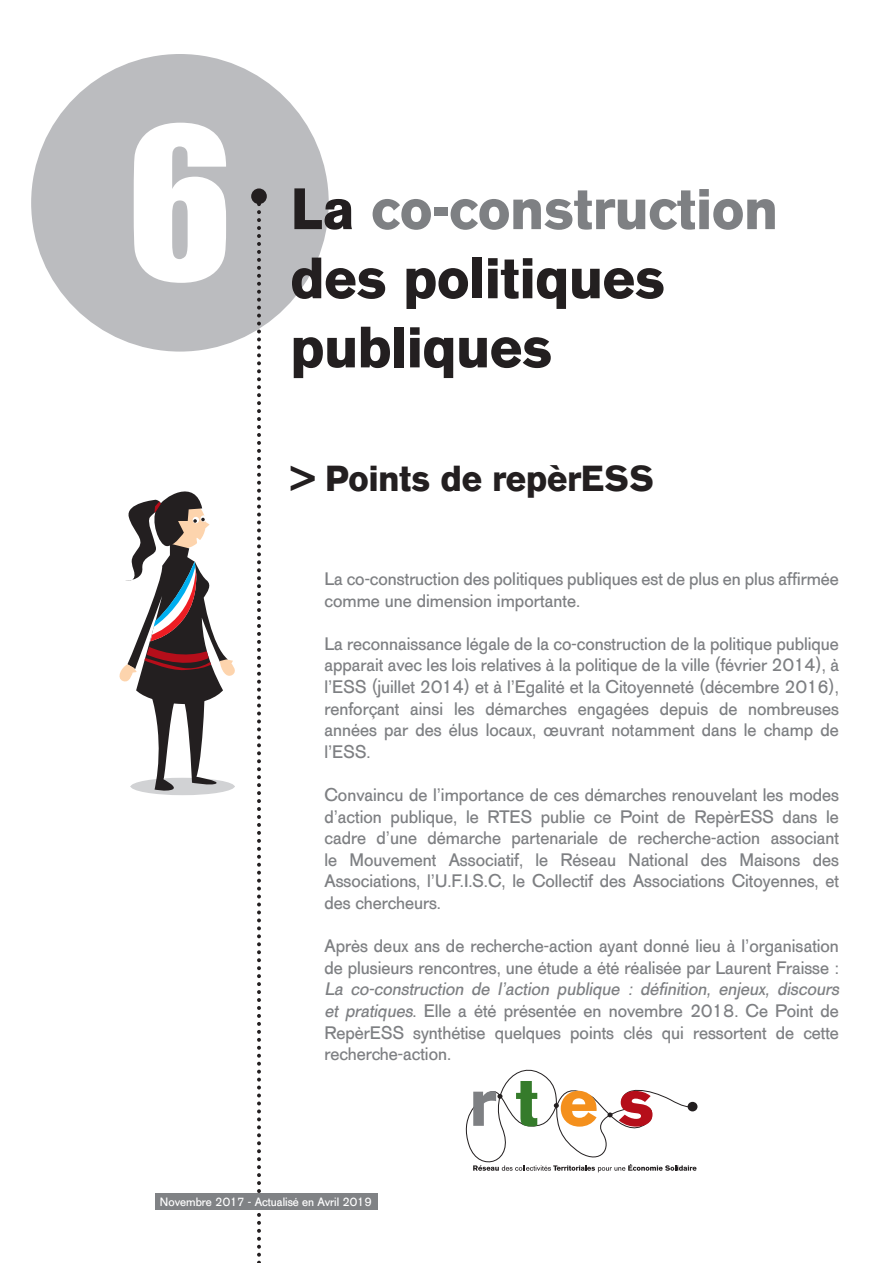
<style>
.page{position:relative;width:893px;height:1263px;background:#fff}
.page>*{position:absolute;margin:0;border:0;box-sizing:border-box;transform-origin:0 0}
.t1{font:195px "Impact";color:#fff}
.t2{font:700 57.6px/69.2px "AG Old Face";color:#231f20}
.t3{font:700 36px "AG Old Face";color:#231f20}
.t4{font:18px/21.6px "AG Old Face";color:#7e8083}
.t5{font:12px "AG Old Face";color:#fff}
.s1{color:#7e8083}
.s2{font-style:italic}
</style>
<div class="page">
<div style="left:31px;top:54px;width:298px;height:298px;background:#bbbcbf;border-radius:50%"></div>
<svg style="left:257px;top:204px;width:4px;height:1059px"></svg>
<div style="left:251px;top:188px;width:16px;height:16px;background:#231f20;border-radius:50%"></div>
<svg style="left:466px;top:1070px;width:230px;height:102px"></svg>
<div style="left:156px;top:1193px;width:222px;height:17px;background:#808285"></div>
<svg style="left:119px;top:491px;width:116px;height:304px"></svg>
<p class="t1" style="left:127px;top:52px;width:107px">6</p>
<p class="t2" style="left:291px;top:174px;width:489px">La <span class="s1">co-construction </span>des politiques publiques</p>
<p class="t3" style="left:291px;top:456px;width:364px">&gt; Points de repèrESS</p>
<p class="t4" style="left:324px;top:568px;width:516px">La co-construction des politiques publiques est de plus en plus affirmée comme une dimension importante.</p>
<p class="t4" style="left:324px;top:633px;width:516px;text-align:justify">La reconnaissance légale de la co-construction de la politique publique apparait avec les lois relatives à la politique de la ville (février 2014), à l’ESS (juillet 2014) et à l’Egalité et la Citoyenneté (décembre 2016), renforçant ainsi les démarches engagées depuis de nombreuses années par des élus locaux, œuvrant notamment dans le champ de l’ESS.</p>
<p class="t4" style="left:324px;top:784px;width:516px;text-align:justify">Convaincu de l’importance de ces démarches renouvelant les modes d’action publique, le RTES publie ce Point de RepèrESS dans le cadre d’une démarche partenariale de recherche-action associant le Mouvement Associatif, le Réseau National des Maisons des Associations, l’U.F.I.S.C, le Collectif des Associations Citoyennes, et des chercheurs.</p>
<p class="t4" style="left:324px;top:935px;width:520px">Après deux ans de recherche-action ayant donné lieu à l’organisation de plusieurs rencontres, une étude a été réalisée par Laurent Fraisse :<br><span class="s2">La co-construction de l’action publique : définition, enjeux, discours et pratiques</span>. Elle a été présentée en novembre 2018. Ce Point de RepèrESS synthétise quelques points clés qui ressortent de cette recherche-action.</p>
<p class="t5" style="left:160px;top:1195px;width:214px">Novembre 2017 - Actualisé en Avril 2019</p>
</div>
